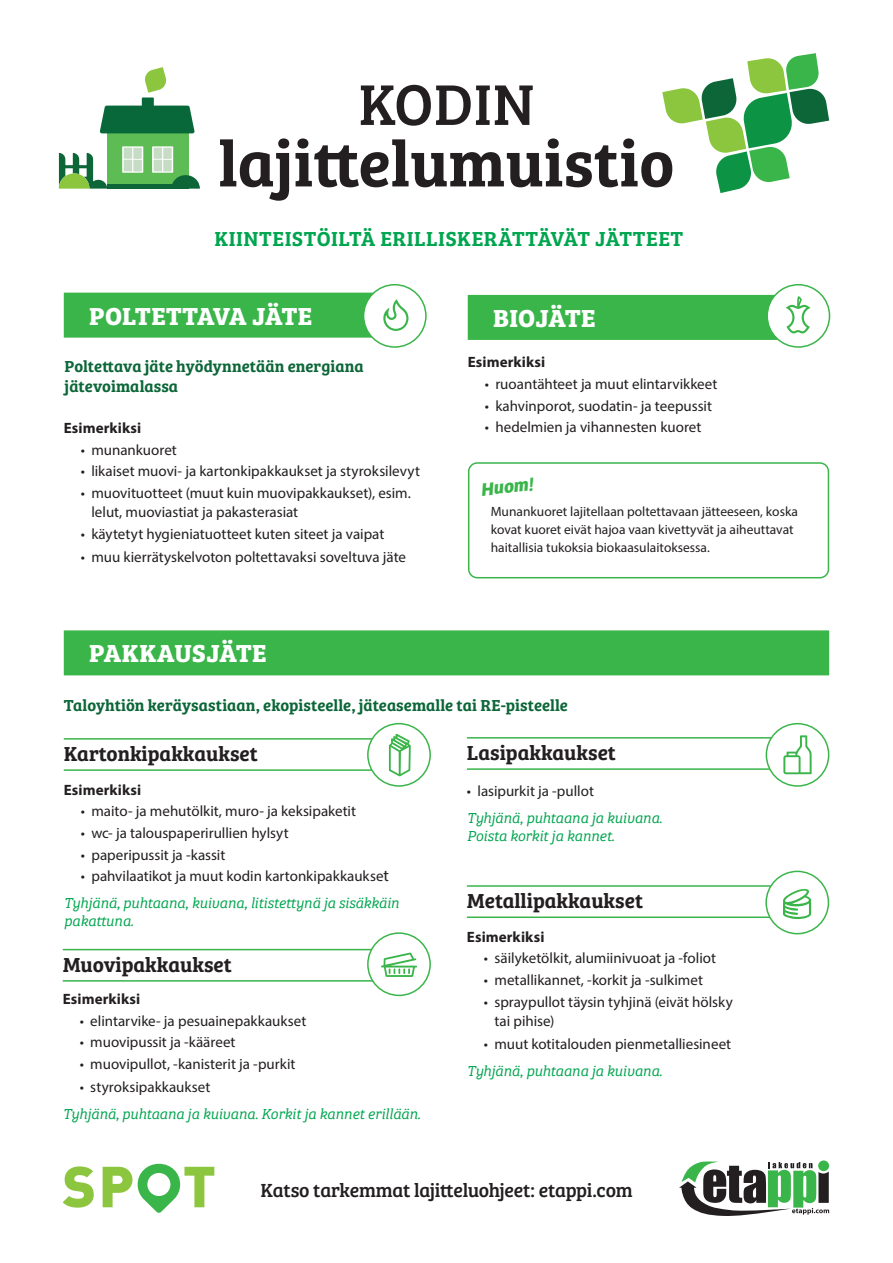
<style>
.page{position:relative;width:893px;height:1263px;background:#fff}
.page>*{position:absolute;margin:0;border:0;box-sizing:border-box;transform-origin:0 0}
.NOSTO{font:600 66px "Bree Serif";color:#231f20}
.NOSTO-2{font:59.25px "Bree Serif";color:#231f20}
.O_lyhyet_jutut{font:700 25.5px "Bree Serif";color:#fff}
.Normaali{font:600 21px "Bree Serif";color:#231f20}
.O_lyhyet_jutut-2{font:600 21px "Bree Serif";letter-spacing:.02em;color:#00a54f}
.O_lyhyet_jutut-3{font:19.65px "Bree Serif";letter-spacing:-.02em;color:#231f20}
.Ingressi_Copy{font:italic 700 18.75px "Bree";color:#3ab54a}
.O_lyhyet_jutut-4{font:600 16.5px/19.5px "Bree Serif";color:#0c6638}
.O_lyhyet_jutut-5{font:15px/19.5px "Myriad Pro";color:#231f20}
.O_lyhyet_jutut-6{font:italic 15px/18px "Bree Serif Lt";letter-spacing:-.015em;color:#00a54f}
.O_lyhyet_jutut-7{font:700 15px "Myriad Pro";letter-spacing:.005em;color:#231f20}
.L1_lyhyet_kappaleen{font:13.5px/18px "Myriad Pro";color:#231f20}
.s1{font-size:16.5px}
</style>
<div class="page">
<div style="left:468px;top:462px;width:361px;height:116px;border:2px solid #3ab54a;border-radius:9px"></div>
<hr style="left:64px;top:738px;width:354px;height:2px;background:#3ab54a">
<hr style="left:64px;top:769px;width:354px;height:2px;background:#3ab54a">
<hr style="left:467px;top:885px;width:343px;height:2px;background:#3ab54a">
<hr style="left:467px;top:916px;width:343px;height:2px;background:#3ab54a">
<hr style="left:63px;top:949px;width:361px;height:1px;background:#3ab54a">
<hr style="left:63px;top:980px;width:361px;height:2px;background:#3ab54a">
<hr style="left:467px;top:737px;width:348px;height:2px;background:#3ab54a">
<hr style="left:467px;top:768px;width:348px;height:2px;background:#3ab54a">
<div style="left:468px;top:295px;width:342px;height:45px;background:#3ab54a"></div>
<div style="left:64px;top:293px;width:331px;height:45px;background:#3ab54a"></div>
<div style="left:364px;top:285px;width:62px;height:62px;background:#fff;border-radius:50%"></div>
<div style="left:363px;top:284px;width:64px;height:64px;border:2px solid #3ab54a;border-radius:50%"></div>
<svg style="left:383px;top:299px;width:26px;height:32px"></svg>
<div style="left:64px;top:630px;width:765px;height:45px;background:#3ab54a"></div>
<div style="left:368px;top:724px;width:62px;height:62px;background:#fff;border-radius:50%"></div>
<div style="left:367px;top:723px;width:64px;height:64px;border:2px solid #3ab54a;border-radius:50%"></div>
<svg style="left:389px;top:734px;width:22px;height:42px"></svg>
<div style="left:766px;top:724px;width:63px;height:62px;background:#fff;border-radius:50%"></div>
<div style="left:766px;top:723px;width:63px;height:64px;border:2px solid #3ab54a;border-radius:50%"></div>
<svg style="left:783px;top:735px;width:29px;height:39px"></svg>
<div style="left:368px;top:933px;width:62px;height:62px;background:#fff;border-radius:50%"></div>
<div style="left:367px;top:932px;width:64px;height:64px;border:2px solid #3ab54a;border-radius:50%"></div>
<svg style="left:381px;top:952px;width:36px;height:25px"></svg>
<div style="left:766px;top:871px;width:62px;height:63px;background:#fff;border-radius:50%"></div>
<div style="left:765px;top:871px;width:64px;height:63px;border:2px solid #3ab54a;border-radius:50%"></div>
<svg style="left:783px;top:889px;width:28px;height:30px"></svg>
<svg style="left:662px;top:53px;width:167px;height:140px"></svg>
<div style="left:107px;top:133px;width:81px;height:55px;background:#5ebc55"></div>
<div style="left:107px;top:184px;width:81px;height:5px;background:#0c6638"></div>
<svg style="left:59px;top:153px;width:48px;height:36px"></svg>
<svg style="left:152px;top:146px;width:21px;height:27px"></svg>
<div style="left:163px;top:160px;width:9px;height:11px;background:#c7dcc5"></div>
<div style="left:154px;top:160px;width:8px;height:11px;background:#c7dcc5"></div>
<div style="left:163px;top:148px;width:9px;height:11px;background:#c7dcc5"></div>
<div style="left:154px;top:148px;width:8px;height:11px;background:#c7dcc5"></div>
<svg style="left:122px;top:146px;width:21px;height:27px"></svg>
<div style="left:133px;top:160px;width:9px;height:11px;background:#c7dcc5"></div>
<div style="left:124px;top:160px;width:8px;height:11px;background:#c7dcc5"></div>
<div style="left:133px;top:148px;width:9px;height:11px;background:#c7dcc5"></div>
<div style="left:124px;top:148px;width:8px;height:11px;background:#c7dcc5"></div>
<svg style="left:100px;top:67px;width:95px;height:66px"></svg>
<svg style="left:172px;top:175px;width:28px;height:14px"></svg>
<div style="left:767px;top:285px;width:62px;height:62px;background:#fff;border-radius:50%"></div>
<div style="left:766px;top:284px;width:64px;height:64px;border:2px solid #3ab54a;border-radius:50%"></div>
<svg style="left:786px;top:296px;width:24px;height:37px"></svg>
<svg style="left:679px;top:1161px;width:150px;height:55px"></svg>
<div style="left:818px;top:1160px;width:11px;height:11px;background:#3ab54a;border-radius:50%"></div>
<svg style="left:63px;top:1166px;width:31px;height:41px"></svg>
<svg style="left:103px;top:1167px;width:29px;height:40px"></svg>
<svg style="left:138px;top:1164px;width:76px;height:49px"></svg>
<p class="NOSTO-2" style="left:358px;top:60px;width:178px">KODIN</p>
<p class="NOSTO" style="left:219px;top:113px;width:457px">lajittelumuistio</p>
<p class="O_lyhyet_jutut-2" style="left:214px;top:223px;width:470px">KIINTEISTÖILTÄ ERILLISKERÄTTÄVÄT JÄTTEET</p>
<p class="O_lyhyet_jutut" style="left:89px;top:296px;width:225px">POLTETTAVA JÄTE</p>
<p class="O_lyhyet_jutut" style="left:493px;top:298px;width:104px">BIOJÄTE</p>
<p class="O_lyhyet_jutut-4" style="left:65px;top:356px;width:301px">Poltettava jäte hyödynnetään energiana jätevoimalassa</p>
<p class="O_lyhyet_jutut-7" style="left:64px;top:418px;width:79px">Esimerkiksi</p>
<p class="O_lyhyet_jutut-5" style="left:81px;top:440px;width:98px">• munankuoret</p>
<p class="O_lyhyet_jutut-5" style="left:81px;top:461px;width:341px">• likaiset muovi- ja kartonkipakkaukset ja styroksilevyt</p>
<p class="O_lyhyet_jutut-5" style="left:91px;top:483px;width:321px;text-indent:-11px">• muovituotteet (muut kuin muovipakkaukset), esim. lelut, muoviastiat ja pakasterasiat</p>
<p class="O_lyhyet_jutut-5" style="left:81px;top:524px;width:305px">• käytetyt hygieniatuotteet kuten siteet ja vaipat</p>
<p class="O_lyhyet_jutut-5" style="left:81px;top:547px;width:327px">• muu kierrätyskelvoton poltettavaksi soveltuva jäte</p>
<p class="O_lyhyet_jutut" style="left:89px;top:633px;width:179px">PAKKAUSJÄTE</p>
<p class="O_lyhyet_jutut-7" style="left:468px;top:353px;width:79px">Esimerkiksi</p>
<p class="O_lyhyet_jutut-5" style="left:485px;top:374px;width:234px">• ruoantähteet ja muut elintarvikkeet</p>
<p class="O_lyhyet_jutut-5" style="left:485px;top:396px;width:229px">• kahvinporot, suodatin- ja teepussit</p>
<p class="O_lyhyet_jutut-5" style="left:485px;top:417px;width:218px">• hedelmien ja vihannesten kuoret</p>
<p class="Ingressi_Copy" style="left:480px;top:474px;width:54px;rotate:-6deg">Huom!</p>
<p class="L1_lyhyet_kappaleen" style="left:491px;top:502px;width:309px">Munankuoret lajitellaan poltettavaan jätteeseen, koska kovat kuoret eivät hajoa vaan kivettyvät ja aiheuttavat haitallisia tukoksia biokaasulaitoksessa.</p>
<p class="O_lyhyet_jutut-4" style="left:64px;top:694px;width:506px">Taloyhtiön keräysastiaan, ekopisteelle, jäteasemalle tai RE-pisteelle</p>
<p class="Normaali" style="left:64px;top:737px;width:196px">Kartonkipakkaukset</p>
<p class="O_lyhyet_jutut-7" style="left:64px;top:780px;width:79px">Esimerkiksi</p>
<p class="O_lyhyet_jutut-5" style="left:81px;top:801px;width:277px">• maito- ja mehutölkit, muro- ja keksipaketit</p>
<p class="O_lyhyet_jutut-5" style="left:81px;top:823px;width:209px">• wc- ja talouspaperirullien hylsyt</p>
<p class="O_lyhyet_jutut-5" style="left:81px;top:844px;width:146px">• paperipussit ja -kassit</p>
<p class="O_lyhyet_jutut-5" style="left:81px;top:866px;width:310px">• pahvilaatikot ja muut kodin kartonkipakkaukse<span class="s1">t</span></p>
<p class="O_lyhyet_jutut-6" style="left:64px;top:893px;width:337px">Tyhjänä, puhtaana, kuivana, litistettynä ja sisäkkäin pakattuna.</p>
<p class="Normaali" style="left:63px;top:948px;width:171px">Muovipakkaukset</p>
<p class="O_lyhyet_jutut-7" style="left:63px;top:989px;width:79px">Esimerkiksi</p>
<p class="O_lyhyet_jutut-5" style="left:80px;top:1010px;width:228px">• elintarvike- ja pesuainepakkaukset</p>
<p class="O_lyhyet_jutut-5" style="left:80px;top:1032px;width:157px">• muovipussit ja -kääreet</p>
<p class="O_lyhyet_jutut-5" style="left:80px;top:1054px;width:217px">• muovipullot, -kanisterit ja -purkit</p>
<p class="O_lyhyet_jutut-5" style="left:80px;top:1077px;width:132px">• styroksipakkaukset</p>
<p class="O_lyhyet_jutut-6" style="left:63px;top:1103px;width:359px">Tyhjänä, puhtaana ja kuivana. Korkit ja kannet erillään.</p>
<p class="Normaali" style="left:467px;top:736px;width:151px">Lasipakkaukset</p>
<p class="O_lyhyet_jutut-5" style="left:467px;top:781px;width:129px">• lasipurkit ja -pullot</p>
<p class="O_lyhyet_jutut-6" style="left:467px;top:808px;width:197px">Tyhjänä, puhtaana ja kuivana.<br>Poista korkit ja kannet.</p>
<p class="Normaali" style="left:467px;top:885px;width:178px">Metallipakkaukset</p>
<p class="O_lyhyet_jutut-7" style="left:467px;top:927px;width:79px">Esimerkiksi</p>
<p class="O_lyhyet_jutut-5" style="left:484px;top:948px;width:234px">• säilyketölkit, alumiinivuoat ja -foliot</p>
<p class="O_lyhyet_jutut-5" style="left:484px;top:970px;width:221px">• metallikannet, -korkit ja -sulkimet</p>
<p class="O_lyhyet_jutut-5" style="left:494px;top:992px;width:240px;text-indent:-11px">• spraypullot täysin tyhjinä (eivät hölsky tai pihise)</p>
<p class="O_lyhyet_jutut-5" style="left:484px;top:1034px;width:249px">• muut kotitalouden pienmetalliesineet</p>
<p class="O_lyhyet_jutut-6" style="left:467px;top:1061px;width:197px">Tyhjänä, puhtaana ja kuivana.</p>
<p class="O_lyhyet_jutut-3" style="left:260px;top:1175px;width:374px">Katso tarkemmat lajitteluohjeet: etappi.com</p>
</div>
